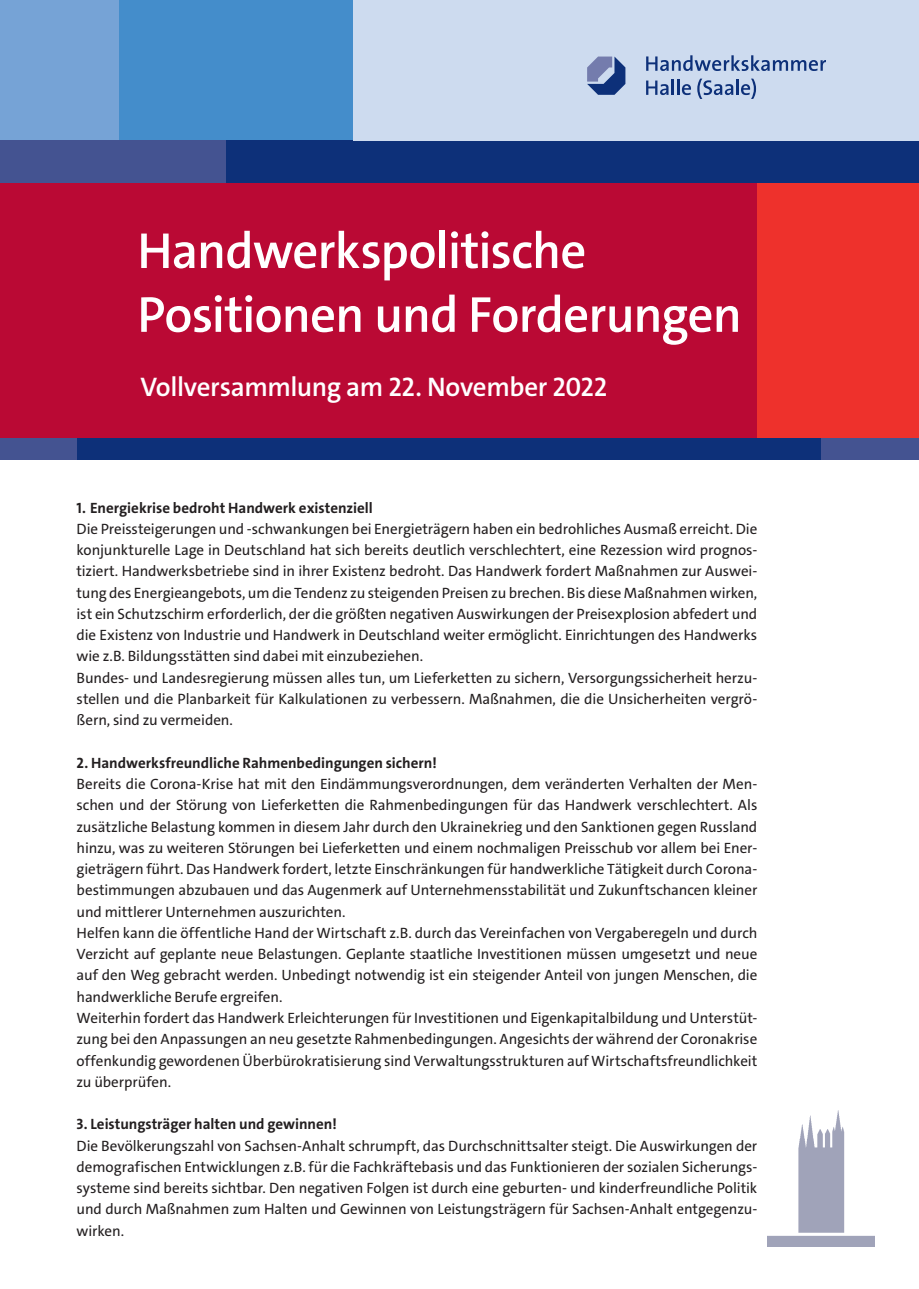
<style>
.page{position:relative;width:919px;height:1289px;background:#fff}
.page>*{position:absolute;margin:0;border:0;box-sizing:border-box;transform-origin:0 0}
.t1{font:600 51px/63.8px "The Sans C4 s";letter-spacing:-.02em;color:#fff}
.t2{font:600 27px "The Sans C4 s";letter-spacing:-.015em;color:#fff}
.t3{font:15px/21.3px "The Sans C4 s";letter-spacing:-.005em;color:#231f20}
.t4{font:700 15px "The Sans C4 s";color:#231f20}
</style>
<div class="page">
<div style="left:0;top:0;width:121px;height:140px;background:#76a3d6"></div>
<div style="left:119px;top:0;width:298px;height:140px;background:#448dcb"></div>
<div style="left:225px;top:140px;width:693px;height:43px;background:#0d3079"></div>
<div style="left:0;top:140px;width:225px;height:43px;background:#445391"></div>
<div style="left:353px;top:0;width:565px;height:140px;background:#cddbef"></div>
<svg style="left:646px;top:55px;width:180px;height:16px"></svg>
<svg style="left:587px;top:57px;width:38px;height:38px"></svg>
<svg style="left:646px;top:81px;width:22px;height:14px"></svg>
<hr style="left:671px;top:79px;width:3px;height:16px;background:#0d3079">
<svg style="left:677px;top:79px;width:14px;height:16px"></svg>
<svg style="left:697px;top:79px;width:59px;height:20px"></svg>
<div style="left:0;top:183px;width:757px;height:255px;background:#ba0934"></div>
<div style="left:757px;top:183px;width:161px;height:255px;background:#ee312c"></div>
<div style="left:821px;top:438px;width:97px;height:21px;background:#445391"></div>
<div style="left:77px;top:438px;width:744px;height:21px;background:#0d3079"></div>
<div style="left:0;top:438px;width:77px;height:21px;background:#445391"></div>
<img style="left:767px;top:1110px;width:107px;height:136px">
<h1 class="t1" style="left:137px;top:219px;width:606px">Handwerkspolitische<br>Positionen und Forderungen</h1>
<h2 class="t2" style="left:140px;top:369px;width:468px">Vollversammlung am 22. November 2022</h2>
<p class="t4" style="left:77px;top:498px;width:298px">1. Energiekrise bedroht Handwerk existenziell</p>
<p class="t3" style="left:77px;top:518px;width:682px">Die Preissteigerungen und -schwankungen bei Energieträgern haben ein bedrohliches Ausmaß erreicht. Die konjunkturelle Lage in Deutschland hat sich bereits deutlich verschlechtert, eine Rezession wird prognos&shy;tiziert. Handwerksbetriebe sind in ihrer Existenz bedroht. Das Handwerk fordert Maßnahmen zur Auswei&shy;tung des Energieangebots, um die Tendenz zu steigenden Preisen zu brechen. Bis diese Maßnahmen wirken, ist ein Schutzschirm erforderlich, der die größten negativen Auswirkungen der Preisexplosion abfedert und die Existenz von Industrie und Handwerk in Deutschland weiter ermöglicht. Einrichtungen des Handwerks wie z.B. Bildungsstätten sind dabei mit einzubeziehen.<br>Bundes- und Landesregierung müssen alles tun, um Lieferketten zu sichern, Versorgungssicherheit herzu&shy;stellen und die Planbarkeit für Kalkulationen zu verbessern. Maßnahmen, die die Unsicherheiten vergrö&shy;ßern, sind zu vermeiden.</p>
<p class="t4" style="left:77px;top:753px;width:362px">2. Handwerksfreundliche Rahmenbedingungen sichern!</p>
<p class="t3" style="left:77px;top:773px;width:682px">Bereits die Corona-Krise hat mit den Eindämmungsverordnungen, dem veränderten Verhalten der Men&shy;schen und der Störung von Lieferketten die Rahmenbedingungen für das Handwerk verschlechtert. Als zusätzliche Belastung kommen in diesem Jahr durch den Ukrainekrieg und den Sanktionen gegen Russland hinzu, was zu weiteren Störungen bei Lieferketten und einem nochmaligen Preisschub vor allem bei Ener&shy;gieträgern führt. Das Handwerk fordert, letzte Einschränkungen für handwerkliche Tätigkeit durch Corona&shy;bestimmungen abzubauen und das Augenmerk auf Unternehmensstabilität und Zukunftschancen kleiner und mittlerer Unternehmen auszurichten.<br>Helfen kann die öffentliche Hand der Wirtschaft z.B. durch das Vereinfachen von Vergaberegeln und durch Verzicht auf geplante neue Belastungen. Geplante staatliche Investitionen müssen umgesetzt und neue auf den Weg gebracht werden. Unbedingt notwendig ist ein steigender Anteil von jungen Menschen, die handwerkliche Berufe ergreifen.<br>Weiterhin fordert das Handwerk Erleichterungen für Investitionen und Eigenkapitalbildung und Unterstüt&shy;zung bei den Anpassungen an neu gesetzte Rahmenbedingungen. Angesichts der während der Coronakrise offenkundig gewordenen Überbürokratisierung sind Verwaltungsstrukturen auf Wirtschaftsfreundlichkeit zu überprüfen.</p>
<p class="t4" style="left:77px;top:1114px;width:262px">3. Leistungsträger halten und gewinnen!</p>
<p class="t3" style="left:77px;top:1134px;width:682px;text-align:justify">Die Bevölkerungszahl von Sachsen-Anhalt schrumpft, das Durchschnittsalter steigt. Die Auswirkungen der demografischen Entwicklungen z.B. für die Fachkräftebasis und das Funktionieren der sozialen Sicherungs&shy;systeme sind bereits sichtbar. Den negativen Folgen ist durch eine geburten- und kinderfreundliche Politik und durch Maßnahmen zum Halten und Gewinnen von Leistungsträgern für Sachsen-Anhalt entgegenzu&shy;wirken.</p>
</div>
